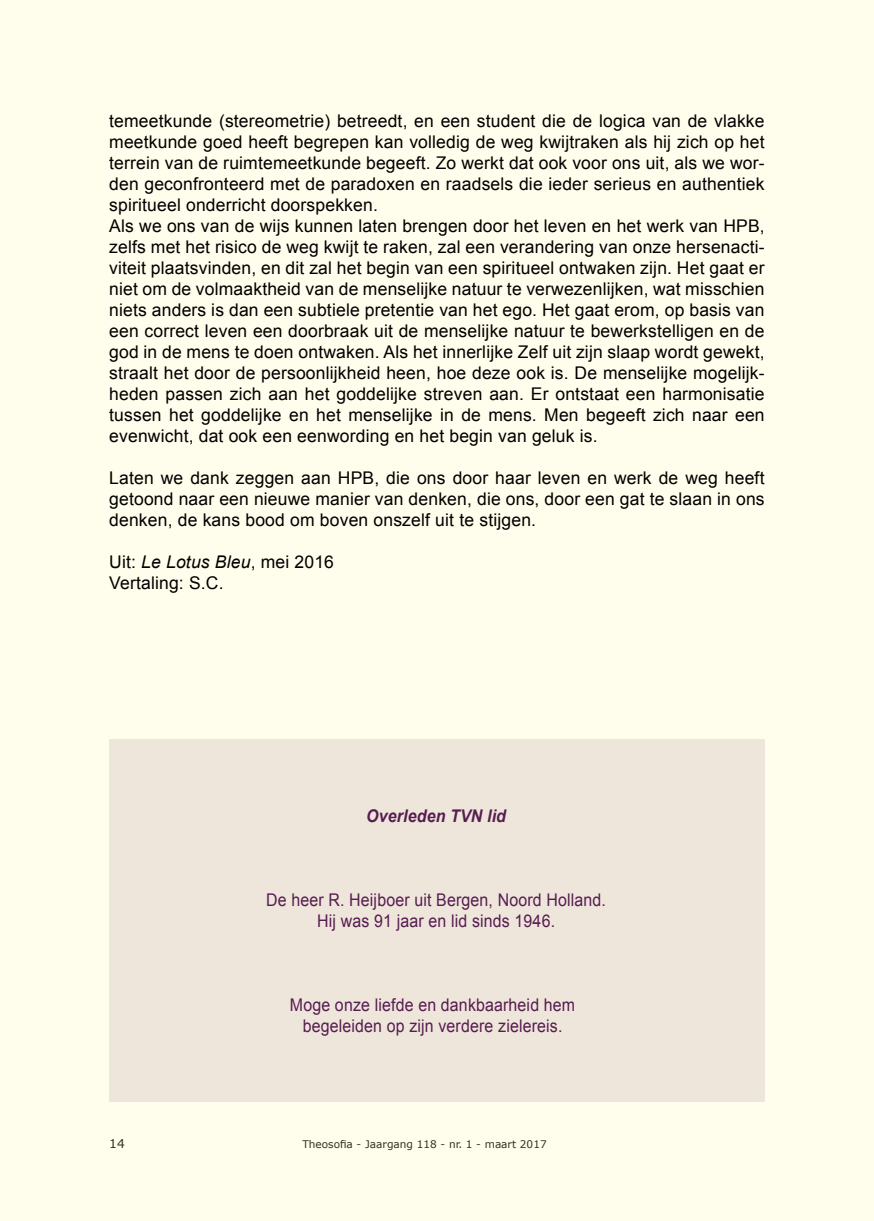
<style>
.page{position:relative;width:874px;height:1221px;background:#fff}
.page>*{position:absolute;margin:0;border:0;box-sizing:border-box;transform-origin:0 0}
.t1{font:17.5px/21px "Arial";letter-spacing:.01em;color:#000}
.t2{font:17.5px/21px "Arial";letter-spacing:.01em;color:#571c50;text-align:center;scale:.91 1}
.t3{font:italic 700 17.5px "Arial";letter-spacing:.01em;color:#571c50;scale:.91 1}
.t4{font:12.25px "Verdana";color:#000}
.t5{font:10.5px "Verdana";color:#000}
.s1{font-style:italic}
</style>
<div class="page">
<div style="left:0;top:0;width:873px;height:1220px;background:#fffdeb"></div>
<div style="left:109px;top:739px;width:655px;height:362px;background:#eee6db"></div>
<p class="t1" style="left:109px;top:110px;width:656px">temeetkunde (stereometrie) betreedt, en een student die de logica van de vlakke meetkunde goed heeft begrepen kan volledig de weg kwijtraken als hij zich op het terrein van de ruimtemeetkunde begeeft. Zo werkt dat ook voor ons uit, als we wor&shy;den geconfronteerd met de paradoxen en raadsels die ieder serieus en authentiek spiritueel onderricht doorspekken.<br>Als we ons van de wijs kunnen laten brengen door het leven en het werk van HPB, zelfs met het risico de weg kwijt te raken, zal een verandering van onze hersenacti&shy;viteit plaatsvinden, en dit zal het begin van een spiritueel ontwaken zijn. Het gaat er niet om de volmaaktheid van de menselijke natuur te verwezenlijken, wat misschien niets anders is dan een subtiele pretentie van het ego. Het gaat erom, op basis van een correct leven een doorbraak uit de menselijke natuur te bewerkstelligen en de god in de mens te doen ontwaken. Als het innerlijke Zelf uit zijn slaap wordt gewekt, straalt het door de persoonlijkheid heen, hoe deze ook is. De menselijke mogelijk&shy;heden passen zich aan het goddelijke streven aan. Er ontstaat een harmonisatie tussen het goddelijke en het menselijke in de mens. Men begeeft zich naar een evenwicht, dat ook een eenwording en het begin van geluk is.</p>
<p class="t1" style="left:109px;top:467px;width:656px;text-align:justify">Laten we dank zeggen aan HPB, die ons door haar leven en werk de weg heeft getoond naar een nieuwe manier van denken, die ons, door een gat te slaan in ons denken, de kans bood om boven onszelf uit te stijgen.</p>
<p class="t1" style="left:109px;top:551px;width:226px">Uit: <span class="s1">Le Lotus Bleu</span>, mei 2016<br>Vertaling: S.C.</p>
<p class="t3" style="left:366px;top:806px;width:155px">Overleden TVN lid</p>
<p class="t2" style="left:266px;top:889px;width:375px">De heer R. Heijboer uit Bergen, Noord Holland.<br>Hij was 91 jaar en lid sinds 1946.</p>
<p class="t2" style="left:290px;top:994px;width:315px">Moge onze liefde en dankbaarheid hem begeleiden op zijn verdere zielereis.</p>
<p class="t4" style="left:109px;top:1135px;width:17px">14</p>
<p class="t5" style="left:302px;top:1137px;width:246px">Theosofia - Jaargang 118 - nr. 1 - maart 2017</p>
</div>
